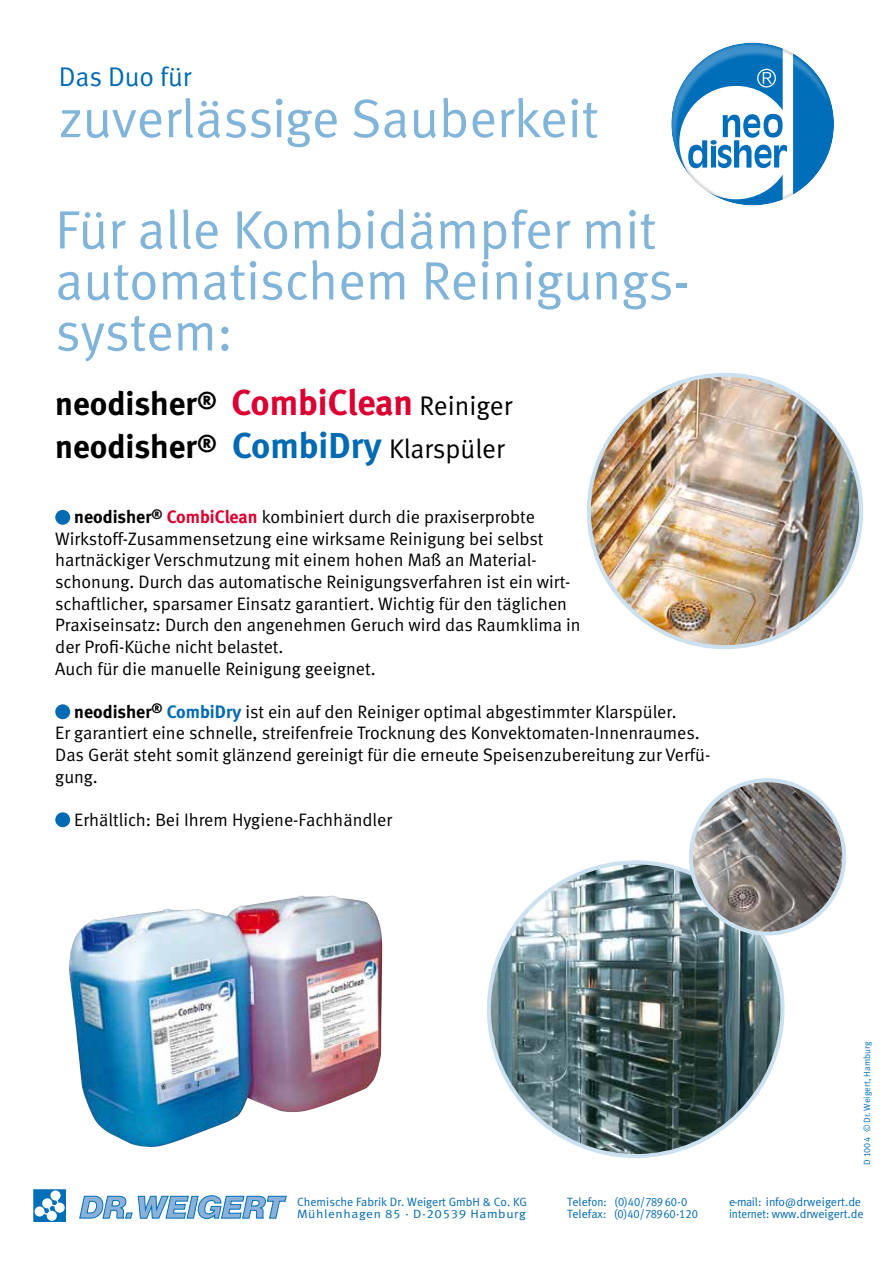
<style>
.page{position:relative;width:893px;height:1263px;background:#fff}
.page>*{position:absolute;margin:0;border:0;box-sizing:border-box;transform-origin:0 0}
.t1{font:54px/111.3px "Meta Normal";color:#80b4d9}
.t2{font:700 36px "Meta";letter-spacing:-.005em;color:#db0031}
.t3{font:27px "Meta Normal";color:#000}
.t4{font:27px "Meta Normal";color:#006ab3}
.t5{font:18px/21.6px "Meta Normal";color:#000}
.t6{font:12px "Meta Normal LF";color:#006ab3}
.t7{font:12px "Meta Normal LF";letter-spacing:.045em;color:#006ab3;scale:1.11 1}
.t8{font:12px "Meta Normal LF";color:#006ab3;scale:.93 1}
.t9{font:9px "Meta Normal LF";color:#0072ba}
.s1{font-size:33px;color:#000}
.s2{font-family:"Meta Normal";font-weight:400;font-size:27px;color:#000}
.s3{font-family:"Meta";font-weight:700;font-size:33px}
.s4{font-family:"Meta";font-weight:700;font-size:36px;color:#006ab3}
.s5{font-family:"Meta";font-weight:700}
.s6{font-family:"Meta";font-weight:700;color:#db0031}
.s7{font-family:"Meta";font-weight:700;color:#006ab3}
</style>
<div class="page">
<svg style="left:79px;top:1195px;width:208px;height:24px"></svg>
<div style="left:34px;top:1190px;width:31px;height:31px;background:#006fb7"></div>
<div style="left:33px;top:1189px;width:33px;height:33px;border:1px solid #006fb7"></div>
<svg style="left:50px;top:1190px;width:11px;height:10px"></svg>
<svg style="left:47px;top:1211px;width:10px;height:10px"></svg>
<svg style="left:55px;top:1202px;width:10px;height:11px"></svg>
<div style="left:35px;top:1206px;width:10px;height:10px;background:#fff;border-radius:50%"></div>
<svg style="left:38px;top:1193px;width:24px;height:25px"></svg>
<svg style="left:672px;top:44px;width:161px;height:160px"></svg>
<img style="left:489px;top:862px;width:293px;height:294px;border-radius:147px">
<img style="left:691px;top:780px;width:153px;height:153px;border-radius:77px">
<div style="left:689px;top:778px;width:157px;height:157px;border:4px solid #cce1f0;border-radius:50%"></div>
<img style="left:589px;top:375px;width:272px;height:272px;border-radius:136px">
<img style="left:69px;top:896px;width:313px;height:251px">
<div style="left:55px;top:510px;width:15px;height:15px;background:#006ab3;border-radius:50%"></div>
<div style="left:55px;top:704px;width:15px;height:15px;background:#006ab3;border-radius:50%"></div>
<div style="left:55px;top:812px;width:15px;height:15px;background:#006ab3;border-radius:50%"></div>
<h3 class="t4" style="left:59px;top:61px;width:134px">Das Duo für</h3>
<h1 class="t1" style="left:55px;top:62px;width:602px">zuverlässige Sauberkeit<br>Für alle Kombidämpfer mit</h1>
<h1 class="t1" style="left:55px;top:255px;width:635px;line-height:51px">automatischem Reinigungs&shy;system:</h1>
<h2 class="t2" style="left:55px;top:381px;width:458px"><span class="s1">neodisher</span><sup>®</sup> CombiClean <span class="s2">Reiniger</span></h2>
<h3 class="t3" style="left:55px;top:433px;width:451px"><span class="s3">neodisher</span><sup>®</sup> <span class="s4">CombiDry</span> Klarspüler</h3>
<p class="t5" style="left:55px;top:506px;width:527px;text-indent:19px"><span class="s5">neodisher</span><sup>®</sup> <span class="s6">CombiClean</span> kombiniert durch die praxiserprobte Wirkstoff-Zusammensetzung eine wirksame Reinigung bei selbst hartnäckiger Verschmutzung mit einem hohen Maß an Material&shy;schonung. Durch das automatische Reinigungsverfahren ist ein wirt&shy;schaftlicher, sparsamer Einsatz garantiert. Wichtig für den täglichen Praxiseinsatz: Durch den angenehmen Geruch wird das Raumklima in der Profi-Küche nicht belastet.<br>Auch für die manuelle Reinigung geeignet.</p>
<p class="t5" style="left:55px;top:700px;width:656px;text-indent:19px"><span class="s5">neodisher</span><sup>®</sup> <span class="s7">CombiDry</span> ist ein auf den Reiniger optimal abgestimmter Klarspüler.<br>Er garantiert eine schnelle, streifenfreie Trocknung des Konvektomaten-Innenraumes.<br>Das Gerät steht somit glänzend gereinigt für die erneute Speisenzubereitung zur Verfü&shy;gung.</p>
<p class="t5" style="left:74px;top:808px;width:319px">Erhältlich: Bei Ihrem Hygiene-Fachhändler</p>
<p class="t9" style="left:861px;top:1164px;width:125px;rotate:-90deg">D 1004 © Dr. Weigert, Hamburg</p>
<p class="t6" style="left:297px;top:1194px;width:232px">Chemische Fabrik Dr. Weigert GmbH &amp; Co. KG</p>
<p class="t6" style="left:567px;top:1194px;width:122px">Telefon: (0)40/ 789 60 - 0</p>
<p class="t6" style="left:729px;top:1194px;width:133px">e-mail: info@drweigert.de</p>
<p class="t7" style="left:297px;top:1206px;width:208px">Mühlenhagen 85 · D-20539 Hamburg</p>
<p class="t6" style="left:567px;top:1206px;width:132px">Telefax: (0)40/ 789 60 - 120</p>
<p class="t8" style="left:729px;top:1206px;width:146px">internet: www.drweigert.de</p>
</div>
